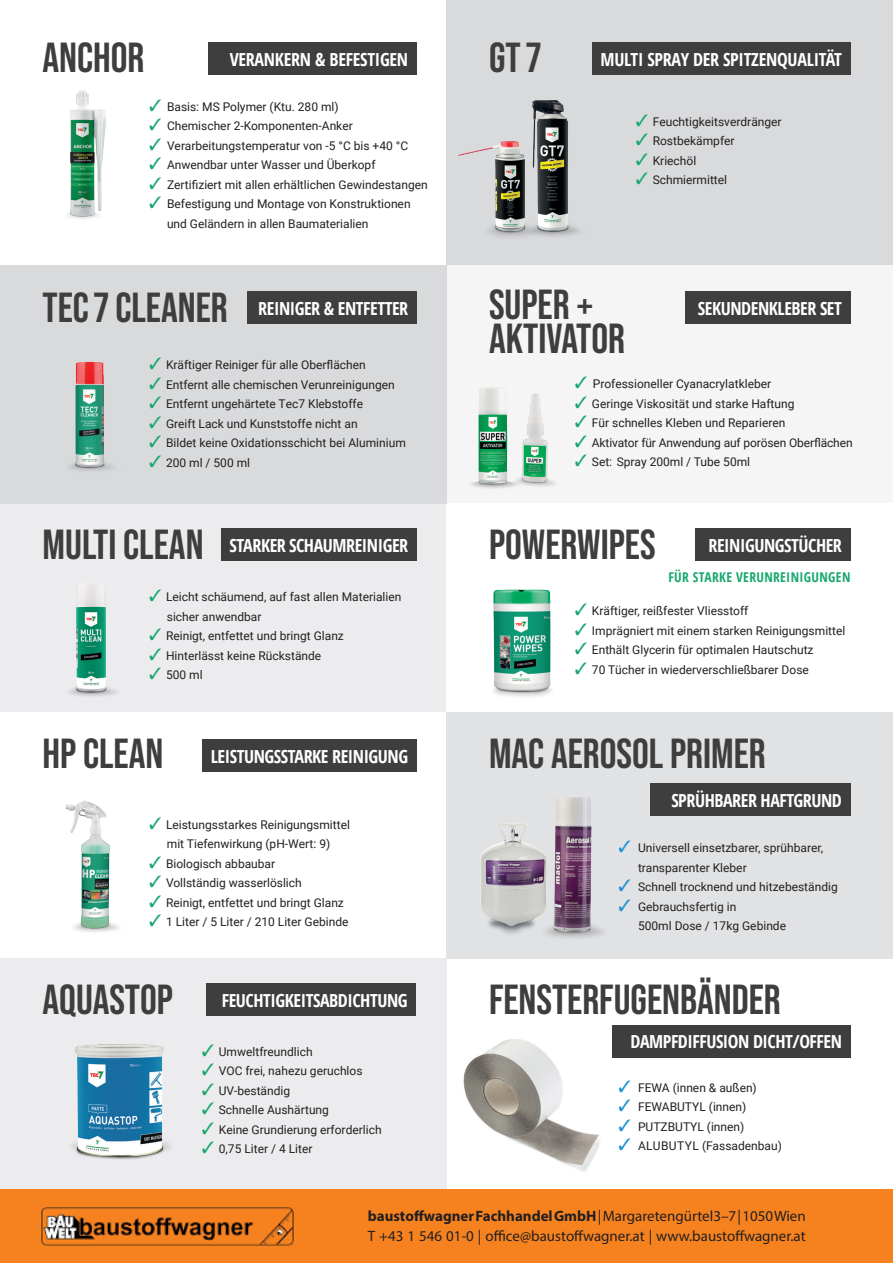
<style>
.page{position:relative;width:893px;height:1263px;background:#fff}
.page>*{position:absolute;margin:0;border:0;box-sizing:border-box;transform-origin:0 0}
.t1{font:700 42px "Bebas Neue Pro";color:#3e3e3f}
.t2{font:700 condensed 18px "Open Sans";letter-spacing:-.025em;color:#fff}
.t3{font:15px "Myriad Pro";color:#231f20}
.t4{font:700 condensed 13.5px "Open Sans";letter-spacing:.025em;color:#18a86e}
.t5{font:12px/19.5px "Roboto";color:#231f20}
.s1{color:#18a86e}
.s2{color:#1f92d1}
.s3{font-weight:700}
</style>
<div class="page">
<div style="left:0;top:503px;width:446px;height:209px;background:#ececee"></div>
<div style="left:446px;top:265px;width:447px;height:238px;background:#f5f5f6"></div>
<img style="left:69px;top:587px;width:48px;height:109px">
<div style="left:221px;top:528px;width:196px;height:33px;background:#3e3e3f"></div>
<div style="left:202px;top:739px;width:215px;height:33px;background:#3e3e3f"></div>
<img style="left:66px;top:800px;width:53px;height:132px">
<img style="left:493px;top:589px;width:59px;height:108px">
<div style="left:695px;top:528px;width:155px;height:33px;background:#3e3e3f"></div>
<div style="left:446px;top:0;width:447px;height:265px;background:#d9dadc"></div>
<div style="left:685px;top:292px;width:165px;height:32px;background:#3e3e3f"></div>
<div style="left:591px;top:43px;width:259px;height:32px;background:#3e3e3f"></div>
<img style="left:532px;top:100px;width:47px;height:136px">
<img style="left:458px;top:116px;width:87px;height:121px">
<img style="left:471px;top:387px;width:24px;height:101px">
<img style="left:495px;top:387px;width:60px;height:101px">
<div style="left:0;top:265px;width:446px;height:238px;background:#d9dadc"></div>
<div style="left:248px;top:292px;width:169px;height:32px;background:#3e3e3f"></div>
<img style="left:69px;top:361px;width:44px;height:110px">
<div style="left:0;top:958px;width:446px;height:232px;background:#ececee"></div>
<div style="left:207px;top:983px;width:209px;height:33px;background:#3e3e3f"></div>
<img style="left:71px;top:1044px;width:100px;height:116px">
<div style="left:446px;top:712px;width:447px;height:246px;background:#e1e2e4"></div>
<img style="left:463px;top:1039px;width:137px;height:133px">
<img style="left:481px;top:824px;width:51px;height:110px">
<img style="left:532px;top:797px;width:71px;height:141px">
<div style="left:650px;top:783px;width:200px;height:33px;background:#3e3e3f"></div>
<div style="left:611px;top:1025px;width:239px;height:33px;background:#3e3e3f"></div>
<div style="left:208px;top:43px;width:209px;height:32px;background:#3e3e3f"></div>
<img style="left:67px;top:90px;width:39px;height:129px">
<div style="left:0;top:1190px;width:893px;height:73px;background:#f6821f"></div>
<img style="left:41px;top:1207px;width:253px;height:39px">
<p class="t1" style="left:43px;top:33px;width:104px">ANCHOR</p>
<p class="t2" style="left:230px;top:47px;width:180px">VERANKERN &amp; BEFESTIGEN</p>
<p class="t5" style="left:149px;top:96px;width:191px"><span class="s1">✓</span> Basis: MS Polymer (Ktu. 280 ml)</p>
<p class="t5" style="left:149px;top:116px;width:205px"><span class="s1">✓</span> Chemischer 2-Komponenten-Anker</p>
<p class="t5" style="left:149px;top:135px;width:261px"><span class="s1">✓</span> Verarbeitungstemperatur von -5 °C bis +40 °C</p>
<p class="t5" style="left:149px;top:155px;width:228px"><span class="s1">✓</span> Anwendbar unter Wasser und Überkopf</p>
<p class="t5" style="left:149px;top:174px;width:280px"><span class="s1">✓</span> Zertifiziert mit allen erhältlichen Gewindestangen</p>
<p class="t5" style="left:149px;top:194px;width:263px"><span class="s1">✓</span> Befestigung und Montage von Konstruktionen</p>
<p class="t5" style="left:167px;top:213px;width:203px">und Geländern in allen Baumaterialien</p>
<p class="t1" style="left:43px;top:283px;width:187px">TEC7 CLEANER</p>
<p class="t5" style="left:149px;top:355px;width:218px"><span class="s1">✓</span> Kräftiger Reiniger für alle Oberflächen</p>
<p class="t5" style="left:149px;top:374px;width:247px"><span class="s1">✓</span> Entfernt alle chemischen Verunreinigungen</p>
<p class="t5" style="left:149px;top:394px;width:216px"><span class="s1">✓</span> Entfernt ungehärtete Tec7 Klebstoffe</p>
<p class="t5" style="left:149px;top:413px;width:210px"><span class="s1">✓</span> Greift Lack und Kunststoffe nicht an</p>
<p class="t5" style="left:149px;top:433px;width:258px"><span class="s1">✓</span> Bildet keine Oxidationsschicht bei Aluminium</p>
<p class="t5" style="left:149px;top:452px;width:103px"><span class="s1">✓</span> 200 ml / 500 ml</p>
<p class="t2" style="left:258px;top:296px;width:151px">REINIGER &amp; ENTFETTER</p>
<p class="t1" style="left:43px;top:520px;width:163px">MULTI CLEAN</p>
<p class="t5" style="left:149px;top:587px;width:254px"><span class="s1">✓</span> Leicht schäumend, auf fast allen Materialien</p>
<p class="t5" style="left:167px;top:606px;width:96px">sicher anwendbar</p>
<p class="t5" style="left:149px;top:626px;width:196px"><span class="s1">✓</span> Reinigt, entfettet und bringt Glanz</p>
<p class="t5" style="left:149px;top:645px;width:174px"><span class="s1">✓</span> Hinterlässt keine Rückstände</p>
<p class="t5" style="left:149px;top:665px;width:55px"><span class="s1">✓</span> 500 ml</p>
<p class="t2" style="left:230px;top:532px;width:180px">STARKER SCHAUMREINIGER</p>
<p class="t1" style="left:43px;top:730px;width:122px">HP CLEAN</p>
<p class="t2" style="left:211px;top:743px;width:199px">LEISTUNGSSTARKE REINIGUNG</p>
<p class="t5" style="left:149px;top:814px;width:203px"><span class="s1">✓</span> Leistungsstarkes Reinigungsmittel</p>
<p class="t5" style="left:167px;top:833px;width:165px">mit Tiefenwirkung (pH-Wert: 9)</p>
<p class="t5" style="left:149px;top:853px;width:128px"><span class="s1">✓</span> Biologisch abbaubar</p>
<p class="t5" style="left:149px;top:872px;width:154px"><span class="s1">✓</span> Vollständig wasserlöslich</p>
<p class="t5" style="left:149px;top:892px;width:196px"><span class="s1">✓</span> Reinigt, entfettet und bringt Glanz</p>
<p class="t5" style="left:149px;top:911px;width:201px"><span class="s1">✓</span> 1 Liter / 5 Liter / 210 Liter Gebinde</p>
<p class="t1" style="left:43px;top:975px;width:132px">AQUASTOP</p>
<p class="t2" style="left:222px;top:987px;width:187px">FEUCHTIGKEITSABDICHTUNG</p>
<p class="t5" style="left:202px;top:1041px;width:112px"><span class="s1">✓</span> Umweltfreundlich</p>
<p class="t5" style="left:202px;top:1061px;width:162px"><span class="s1">✓</span> VOC frei, nahezu geruchlos</p>
<p class="t5" style="left:202px;top:1080px;width:90px"><span class="s1">✓</span> UV-beständig</p>
<p class="t5" style="left:202px;top:1100px;width:129px"><span class="s1">✓</span> Schnelle Aushärtung</p>
<p class="t5" style="left:202px;top:1119px;width:181px"><span class="s1">✓</span> Keine Grundierung erforderlich</p>
<p class="t5" style="left:202px;top:1139px;width:112px"><span class="s1">✓</span> 0,75 Liter / 4 Liter</p>
<p class="t1" style="left:489px;top:33px;width:53px">GT7</p>
<p class="t2" style="left:600px;top:47px;width:243px">MULTI SPRAY DER SPITZENQUALITÄT</p>
<p class="t5" style="left:636px;top:111px;width:147px"><span class="s1">✓</span> Feuchtigkeitsverdränger</p>
<p class="t5" style="left:636px;top:131px;width:100px"><span class="s1">✓</span> Rostbekämpfer</p>
<p class="t5" style="left:636px;top:150px;width:62px"><span class="s1">✓</span> Kriechöl</p>
<p class="t5" style="left:636px;top:170px;width:93px"><span class="s1">✓</span> Schmiermittel</p>
<p class="t1" style="left:489px;top:280px;width:106px">SUPER +</p>
<p class="t1" style="left:489px;top:314px;width:138px">AKTIVATOR</p>
<p class="t5" style="left:575px;top:374px;width:198px"><span class="s1">✓</span> Professioneller Cyanacrylatkleber</p>
<p class="t5" style="left:575px;top:393px;width:221px"><span class="s1">✓</span> Geringe Viskosität und starke Haftung</p>
<p class="t5" style="left:575px;top:413px;width:212px"><span class="s1">✓</span> Für schnelles Kleben und Reparieren</p>
<p class="t5" style="left:575px;top:432px;width:279px"><span class="s1">✓</span> Aktivator für Anwendung auf porösen Oberflächen</p>
<p class="t5" style="left:575px;top:452px;width:177px"><span class="s1">✓</span> Set: Spray 200ml / Tube 50ml</p>
<p class="t2" style="left:698px;top:296px;width:146px">SEKUNDENKLEBER SET</p>
<p class="t1" style="left:489px;top:520px;width:168px">POWERWIPES</p>
<p class="t2" style="left:708px;top:532px;width:135px">REINIGUNGSTÜCHER</p>
<p class="t4" style="left:668px;top:568px;width:184px">FÜR STARKE VERUNREINIGUNGEN</p>
<p class="t5" style="left:575px;top:601px;width:175px"><span class="s1">✓</span> Kräftiger, reißfester Vliesstoff</p>
<p class="t5" style="left:575px;top:620px;width:272px"><span class="s1">✓</span> Imprägniert mit einem starken Reinigungsmittel</p>
<p class="t5" style="left:575px;top:640px;width:240px"><span class="s1">✓</span> Enthält Glycerin für optimalen Hautschutz</p>
<p class="t5" style="left:575px;top:659px;width:235px"><span class="s1">✓</span> 70 Tücher in wiederverschließbarer Dose</p>
<p class="t1" style="left:489px;top:730px;width:278px">MAC AEROSOL PRIMER</p>
<p class="t2" style="left:671px;top:787px;width:172px">SPRÜHBARER HAFTGRUND</p>
<p class="t5" style="left:638px;top:838px;width:187px;text-indent:-20px"><span class="s2">✓</span> Universell einsetzbarer, sprühbarer, transparenter Kleber</p>
<p class="t5" style="left:619px;top:877px;width:221px"><span class="s2">✓</span> Schnell trocknend und hitzebeständig</p>
<p class="t5" style="left:619px;top:896px;width:119px"><span class="s2">✓</span> Gebrauchsfertig in</p>
<p class="t5" style="left:638px;top:916px;width:150px">500ml Dose / 17kg Gebinde</p>
<p class="t1" style="left:489px;top:975px;width:293px">FENSTERFUGENBÄNDER</p>
<p class="t2" style="left:630px;top:1029px;width:213px">DAMPFDIFFUSION DICHT/OFFEN</p>
<p class="t5" style="left:619px;top:1077px;width:140px"><span class="s2">✓</span> FEWA (innen &amp; außen)</p>
<p class="t5" style="left:619px;top:1097px;width:129px"><span class="s2">✓</span> FEWABUTYL (innen)</p>
<p class="t5" style="left:619px;top:1116px;width:127px"><span class="s2">✓</span> PUTZBUTYL (innen)</p>
<p class="t5" style="left:619px;top:1136px;width:165px"><span class="s2">✓</span> ALUBUTYL (Fassadenbau)</p>
<p class="t3" style="left:368px;top:1207px;width:439px"><span class="s3">baustoffwagner Fachhandel GmbH</span> | Margaretengürtel3–7 | 1050 Wien</p>
<p class="t3" style="left:368px;top:1226px;width:439px">T +43 1 546 01-0 | office@baustoffwagner.at | www.baustoffwagner.at</p>
</div>
